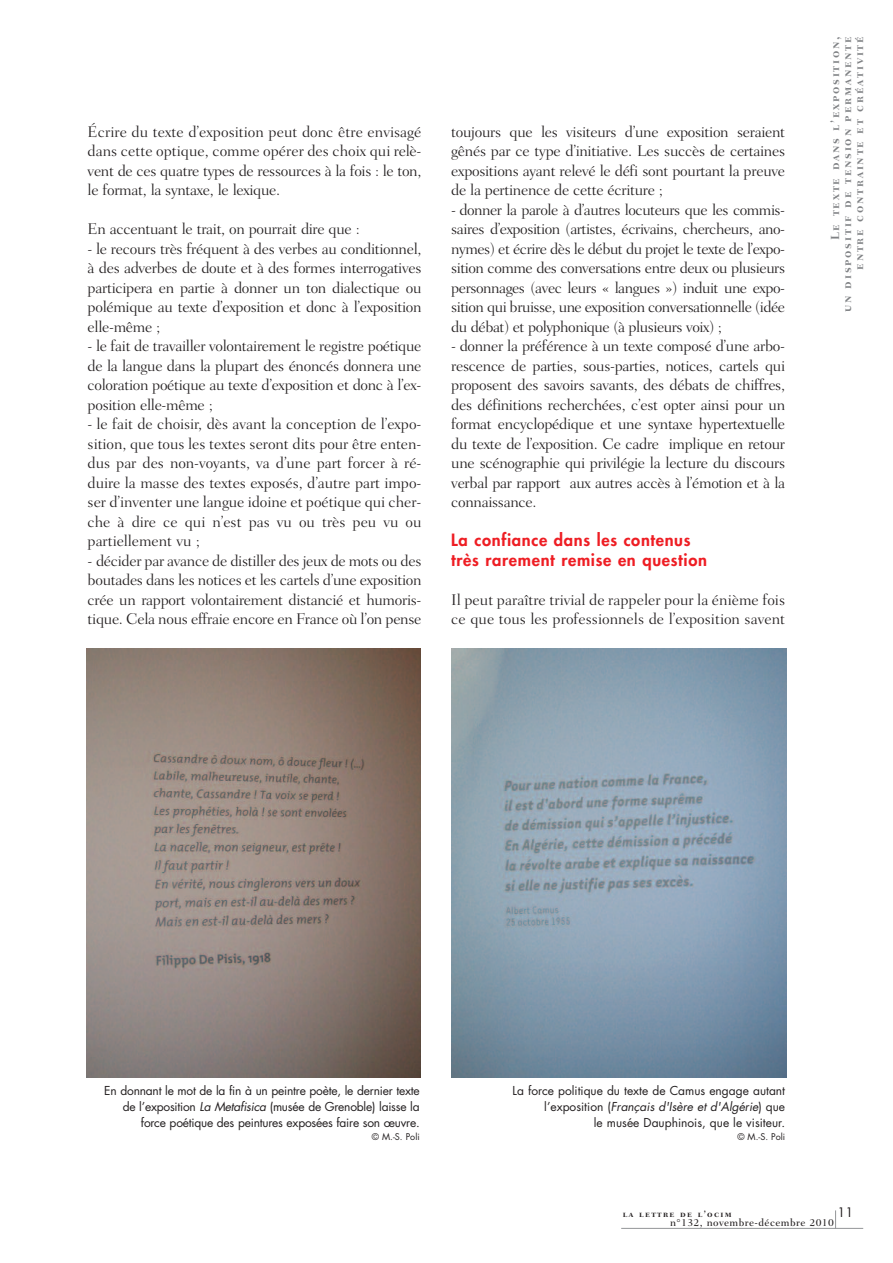
<style>
.page{position:relative;width:893px;height:1263px;background:#fff}
.page>*{position:absolute;margin:0;border:0;box-sizing:border-box;transform-origin:0 0}
.t1{font:800 16.5px/19.5px "Futura";letter-spacing:.04em;color:#ee1d23}
.t2{font:300 15.75px/19.5px "Fairfield LH";letter-spacing:-.02em;color:#231f20;text-align:justify}
.t3{font:300 15.75px/19.5px "Fairfield LH";color:#231f20}
.t4{font:12.75px "Futura";color:#231f20}
.t5{font:12px/15.8px "Futura";letter-spacing:-.02em;color:#231f20;text-align:right}
.t6{font:12px/15.8px "Futura";color:#231f20;text-align:right}
.t7{font:12px/12px "Fairfield LH Bold SC";letter-spacing:.15em;color:#808285;text-align:right}
.t8{font:500 10.5px "Fairfield LH";letter-spacing:.04em;color:#231f20}
.t9{font:9px "Futura";color:#231f20}
.t10{font:9px "Fairfield LH Bold SC";letter-spacing:.15em;color:#231f20}
.s1{font-style:italic}
</style>
<div class="page">
<svg style="left:835px;top:1210px;width:1px;height:18px"></svg>
<hr style="left:621px;top:1228px;width:242px;height:1px;background:#939598">
<img style="left:86px;top:649px;width:335px;height:428px">
<img style="left:452px;top:649px;width:335px;height:428px">
<p class="t2" style="left:88px;top:123px;width:335px">Écrire du texte d’exposition peut donc être envisagé dans cette optique, comme opérer des choix qui relè&shy;vent de ces quatre types de ressources à la fois : le ton, le format, la syntaxe, le lexique.</p>
<p class="t2" style="left:88px;top:220px;width:274px">En accentuant le trait, on pourrait dire que :</p>
<p class="t2" style="left:88px;top:240px;width:335px">- le recours très fréquent à des verbes au conditionnel, à des adverbes de doute et à des formes interrogatives participera en partie à donner un ton dialectique ou polémique au texte d’exposition et donc à l’exposition elle-même ;</p>
<p class="t2" style="left:88px;top:337px;width:335px">- le fait de travailler volontairement le registre poétique de la langue dans la plupart des énoncés donnera une coloration poétique au texte d’exposition et donc à l’ex&shy;position elle-même ;</p>
<p class="t2" style="left:88px;top:415px;width:335px">- le fait de choisir, dès avant la conception de l’expo&shy;sition, que tous les textes seront dits pour être enten&shy;dus par des non-voyants, va d’une part forcer à ré&shy;duire la masse des textes exposés, d’autre part impo&shy;ser d’inventer une langue idoine et poétique qui cher&shy;che à dire ce qui n’est pas vu ou très peu vu ou partiellement vu ;</p>
<p class="t2" style="left:88px;top:552px;width:335px">- décider par avance de distiller des jeux de mots ou des boutades dans les notices et les cartels d’une exposition crée un rapport volontairement distancié et humoris&shy;tique. Cela nous effraie encore en France où l’on pense</p>
<p class="t2" style="left:451px;top:123px;width:335px">toujours que les visiteurs d’une exposition seraient gênés par ce type d’initiative. Les succès de certaines expositions ayant relevé le défi sont pourtant la preuve de la pertinence de cette écriture ;</p>
<p class="t2" style="left:451px;top:201px;width:335px">- donner la parole à d’autres locuteurs que les commis&shy;saires d’exposition (artistes, écrivains, chercheurs, ano&shy;nymes) et écrire dès le début du projet le texte de l’expo&shy;sition comme des conversations entre deux ou plusieurs personnages (avec leurs « langues ») induit une expo&shy;sition qui bruisse, une exposition conversationnelle (idée du débat) et polyphonique (à plusieurs voix) ;</p>
<p class="t2" style="left:451px;top:337px;width:335px">- donner la préférence à un texte composé d’une arbo&shy;rescence de parties, sous-parties, notices, cartels qui proposent des savoirs savants, des débats de chiffres, des définitions recherchées, c’est opter ainsi pour un format encyclopédique et une syntaxe hypertextuelle du texte de l’exposition. Ce cadre implique en retour une scénographie qui privilégie la lecture du discours verbal par rapport aux autres accès à l’émotion et à la connaissance.</p>
<p class="t1" style="left:451px;top:531px;width:257px">La confiance dans les contenus très rarement remise en question</p>
<p class="t3" style="left:451px;top:591px;width:335px">Il peut paraître trivial de rappeler pour la énième fois ce que tous les professionnels de l’exposition savent</p>
<p class="t7" style="left:830px;top:312px;width:278px;rotate:-90deg">Le texte dans l’exposition,<br>un dispositif de tension permanente entre contrainte et créativité</p>
<p class="t5" style="left:104px;top:1084px;width:317px">En donnant le mot de la fin à un peintre poète, le dernier texte de l’exposition <span class="s1">La Metafisica</span> (musée de Grenoble) laisse la force poétique des peintures exposées faire son œuvre.</p>
<p class="t9" style="left:372px;top:1133px;width:49px">© M.-S. Poli</p>
<p class="t6" style="left:513px;top:1084px;width:274px">La force politique du texte de Camus engage autant l’exposition (<span class="s1">Français d'Isère et d'Algérie</span>) que<br>le musée Dauphinois, que le visiteur.</p>
<p class="t9" style="left:737px;top:1133px;width:49px">© M.-S. Poli</p>
<p class="t4" style="left:837px;top:1206px;width:17px">11</p>
<p class="t10" style="left:623px;top:1210px;width:110px">la lettre de l’ocim</p>
<p class="t8" style="left:670px;top:1218px;width:165px">n°132, novembre-décembre 2010</p>
</div>
